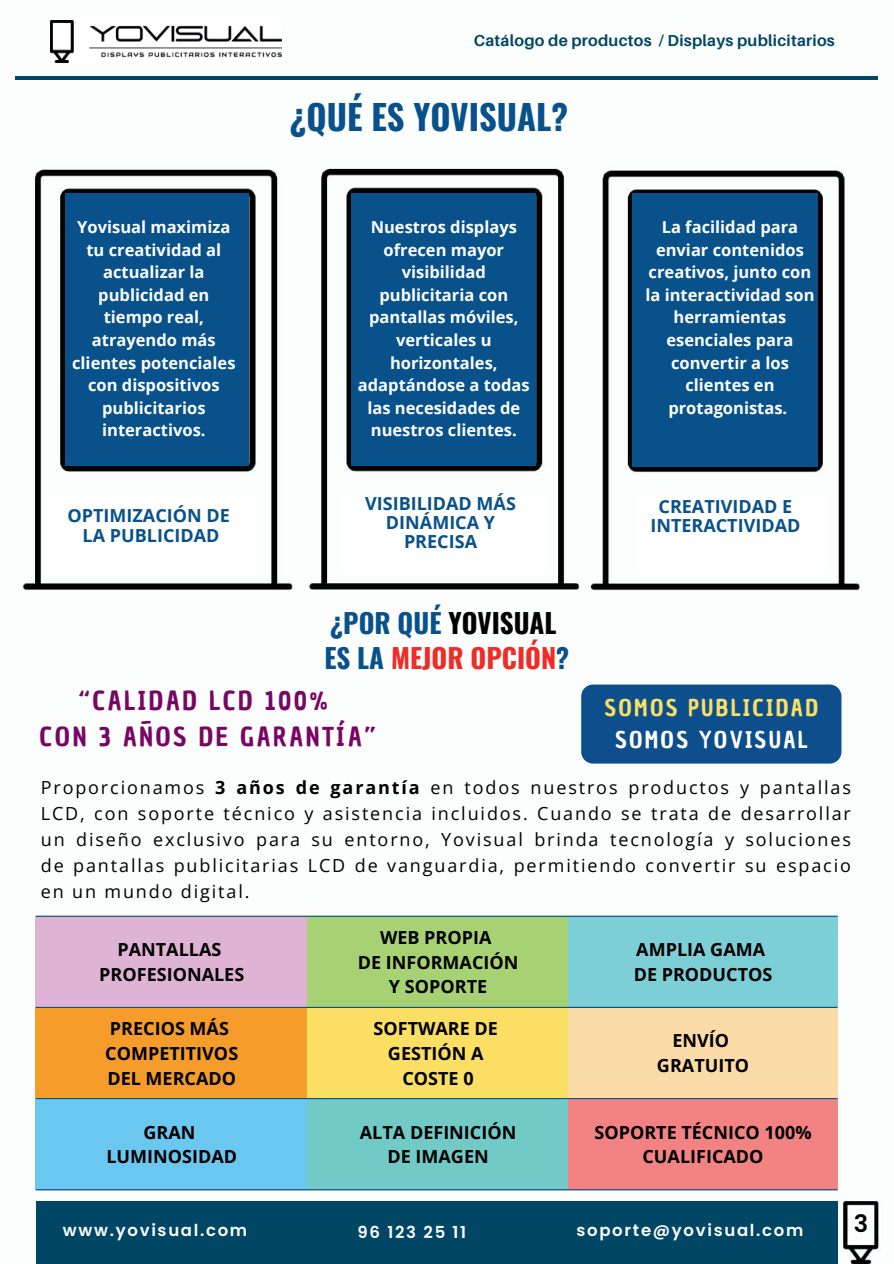
<style>
.page{position:relative;width:894px;height:1264px;background:#fff}
.page>*{position:absolute;margin:0;border:0;box-sizing:border-box;transform-origin:0 0}
.t1{font:700 34.5px "Oswald";color:#08518b}
.t2{font:700 27px/34.8px "Oswald";color:#08518b}
.t3{font:25.5px/36px "Chau Philomene One";letter-spacing:.105em;color:#770664;text-align:center}
.t4{font:600 24px "Poppins";color:#000}
.t5{font:22.5px "Chau Philomene One";letter-spacing:.105em;color:#fadf64}
.t6{font:22.5px "Chau Philomene One";letter-spacing:.105em;color:#fff}
.t7{font:18px/25.8px "Open Sans";letter-spacing:.105em;color:#000;text-align:justify}
.t8{font:700 18px/24.8px "Open Sans";color:#000;text-align:center}
.t9{font:700 18px/19.2px "Open Sans";color:#08518b;text-align:center}
.t10{font:700 16.5px/22.5px "Open Sans";color:#fcfefe;text-align:center}
.t11{font:600 16.5px "Poppins";letter-spacing:.105em;color:#fcfefe}
.t12{font:700 15.9px "Aileron";letter-spacing:.015em;color:#014665}
.s1{color:#000}
.s2{color:#ee2c28}
.s3{font-weight:700}
</style>
<div class="page">
<hr style="left:15px;top:76px;width:862px;height:4px;background:#014665">
<div style="left:36px;top:1201px;width:801px;height:62px;background:#014665"></div>
<img style="left:22px;top:169px;width:126px;height:422px">
<img style="left:148px;top:168px;width:283px;height:422px">
<img style="left:431px;top:168px;width:430px;height:423px">
<div style="left:50px;top:496px;width:206px;height:76px;background:#fff"></div>
<div style="left:341px;top:496px;width:205px;height:76px;background:#fff"></div>
<div style="left:636px;top:496px;width:189px;height:76px;background:#fff"></div>
<div style="left:65px;top:193px;width:183px;height:272px;background:#08518b"></div>
<div style="left:351px;top:193px;width:184px;height:273px;background:#08518b"></div>
<div style="left:632px;top:193px;width:185px;height:274px;background:#08518b"></div>
<div style="left:581px;top:684px;width:260px;height:79px;background:#0d4f8d"></div>
<div style="left:36px;top:916px;width:272px;height:91px;background:#dfb3d3"></div>
<div style="left:307px;top:916px;width:261px;height:91px;background:#a7d274"></div>
<div style="left:568px;top:916px;width:269px;height:91px;background:#7ccfd6"></div>
<div style="left:36px;top:1007px;width:272px;height:91px;background:#f59c2b"></div>
<div style="left:307px;top:1007px;width:261px;height:91px;background:#fadf64"></div>
<div style="left:568px;top:1007px;width:269px;height:91px;background:#fbdba8"></div>
<div style="left:36px;top:1098px;width:272px;height:92px;background:#69c7f0"></div>
<div style="left:307px;top:1098px;width:261px;height:92px;background:#72cac7"></div>
<div style="left:568px;top:1098px;width:269px;height:92px;background:#f38383"></div>
<hr style="left:36px;top:915px;width:801px;height:1px;background:#08518b">
<hr style="left:36px;top:1006px;width:801px;height:1px;background:#08518b">
<hr style="left:36px;top:1097px;width:801px;height:2px;background:#08518b">
<hr style="left:36px;top:1189px;width:801px;height:1px;background:#08518b">
<img style="left:50px;top:21px;width:231px;height:42px">
<img style="left:843px;top:1201px;width:37px;height:62px">
<p class="t12" style="left:473px;top:32px;width:362px">Catálogo de productos / Displays publicitarios</p>
<h1 class="t1" style="left:290px;top:98px;width:280px">¿QUÉ ES YOVISUAL?</h1>
<p class="t10" style="left:72px;top:216px;width:165px">Yovisual maximiza tu creatividad al actualizar la publicidad en tiempo real, atrayendo más clientes potenciales con dispositivos publicitarios interactivos.</p>
<p class="t10" style="left:358px;top:216px;width:173px">Nuestros displays ofrecen mayor visibilidad publicitaria con pantallas móviles, verticales u horizontales, adaptándose a todas las necesidades de nuestros clientes.</p>
<p class="t10" style="left:645px;top:216px;width:170px">La facilidad para enviar contenidos creativos, junto con la interactividad son herramientas esenciales para convertir a los clientes en protagonistas.</p>
<p class="t9" style="left:67px;top:506px;width:164px">OPTIMIZACIÓN DE<br>LA PUBLICIDAD</p>
<p class="t9" style="left:365px;top:493px;width:152px">VISIBILIDAD MÁS<br>DINÁMICA Y<br>PRECISA</p>
<p class="t9" style="left:650px;top:496px;width:151px">CREATIVIDAD E<br>INTERACTIVIDAD</p>
<h2 class="t2" style="left:324px;top:607px;width:246px">¿POR QUÉ <span class="s1">YOVISUAL<br></span>ES LA <span class="s2">MEJOR OPCIÓN</span>?</h2>
<h3 class="t3" style="left:40px;top:683px;width:338px">“CALIDAD LCD 100%<br>CON 3 AÑOS DE GARANTÍA”</h3>
<p class="t7" style="left:41px;top:774px;width:811px">Proporcionamos <span class="s3">3 años de garantía</span> en todos nuestros productos y pantallas LCD, con soporte técnico y asistencia incluidos. Cuando se trata de desarrollar un diseño exclusivo para su entorno, Yovisual brinda tecnología y soluciones de pantallas publicitarias LCD de vanguardia, permitiendo convertir su espacio en un mundo digital.</p>
<h3 class="t5" style="left:604px;top:693px;width:215px">SOMOS PUBLICIDAD</h3>
<h3 class="t6" style="left:615px;top:724px;width:194px">SOMOS YOVISUAL</h3>
<p class="t8" style="left:99px;top:936px;width:146px">PANTALLAS<br>PROFESIONALES</p>
<p class="t8" style="left:357px;top:924px;width:162px">WEB PROPIA<br>DE INFORMACIÓN<br>Y SOPORTE</p>
<p class="t8" style="left:633px;top:936px;width:140px;text-align:left">AMPLIA GAMA<br>DE PRODUCTOS</p>
<p class="t8" style="left:105px;top:1015px;width:134px;text-align:left">PRECIOS MÁS<br>COMPETITIVOS<br>DEL MERCADO</p>
<p class="t8" style="left:373px;top:1015px;width:126px">SOFTWARE DE<br>GESTIÓN A<br>COSTE 0</p>
<p class="t8" style="left:656px;top:1028px;width:94px">ENVÍO<br>GRATUITO</p>
<p class="t8" style="left:106px;top:1119px;width:132px">GRAN<br>LUMINOSIDAD</p>
<p class="t8" style="left:360px;top:1119px;width:158px">ALTA DEFINICIÓN<br>DE IMAGEN</p>
<p class="t8" style="left:594px;top:1119px;width:219px">SOPORTE TÉCNICO 100%<br>CUALIFICADO</p>
<p class="t11" style="left:63px;top:1220px;width:186px">www.yovisual.com</p>
<p class="t11" style="left:357px;top:1222px;width:110px">96 123 25 11</p>
<p class="t11" style="left:576px;top:1220px;width:228px">soporte@yovisual.com</p>
<h3 class="t4" style="left:853px;top:1209px;width:16px">3</h3>
</div>
